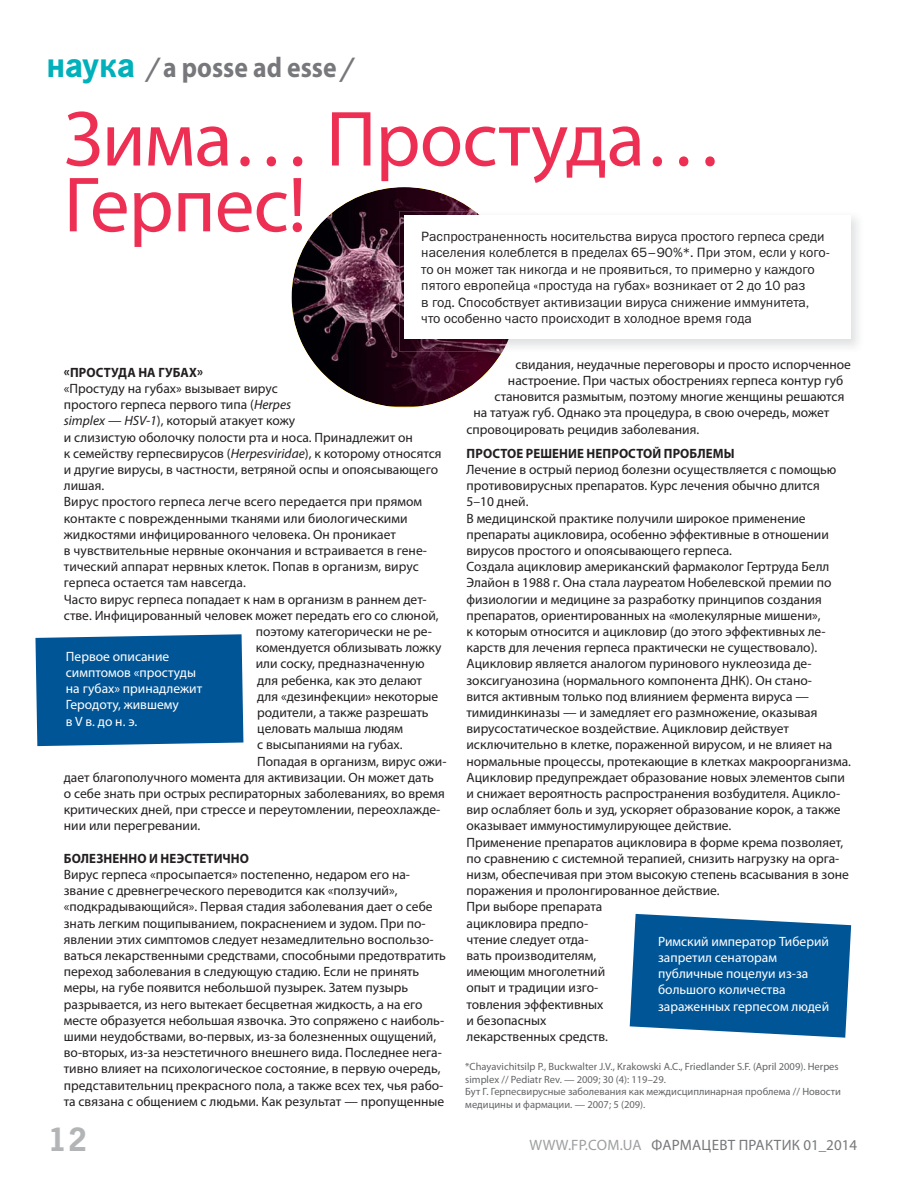
<style>
.page{position:relative;width:915px;height:1178px;background:#fff}
.page>*{position:absolute;margin:0;border:0;box-sizing:border-box;transform-origin:0 0}
.t1{font:78.9px/65.8px "Myriad Pro";letter-spacing:-.01em;color:#ed2f53}
.t2{font:700 34.5px "News Paper C";color:#b2b4b6}
.t3{font:700 28.5px "Myriad Pro";color:#77787b;scale:.9 1}
.t4{font:15px "Myriad Pro";letter-spacing:.02em;color:#77787b}
.t5{font:13.5px/16.2px "Myriad Pro";color:#231f20}
.t6{font:13.5px/16.5px "Franklin Gothic Book ITC";color:#231f20}
.t7{font:13.5px/16.2px "Myriad Pro";color:#fff}
.t8{font:700 13.5px "Myriad Pro";letter-spacing:.01em;color:#231f20;scale:.95 1}
.t9{font:10.5px/12.6px "Myriad Pro";color:#636466}
.s1{font-family:"News Paper C";font-size:36px;color:#00b0ba}
.s2{font-family:"News Paper C"}
.s3{font-style:italic}
.s4{color:#9d9fa1}
</style>
<div class="page">
<img style="left:291px;top:187px;width:211px;height:220px">
<img style="left:399px;top:211px;width:118px;height:141px">
<div style="left:404px;top:215px;width:446px;height:123px;background:#fff"></div>
<div style="left:35px;top:634px;width:208px;height:112px;background:#005597"></div>
<svg style="left:629px;top:914px;width:221px;height:123px;background:#1b67a2"></svg>
<h3 class="t3" style="left:47px;top:56px;width:341px"><span class="s1">наука</span> <span class="s2">/</span> a posse ad esse <span class="s2">/</span></h3>
<h1 class="t1" style="left:64px;top:114px;width:660px">Зима… Простуда…<br>Герпес!</h1>
<p class="t6" style="left:421px;top:229px;width:410px">Распространенность носительства вируса простого герпеса среди населения колеблется в пределах 65–90%*. При этом, если у кого&shy;то он может так никогда и не проявиться, то примерно у каждого пятого европейца «простуда на губах» возникает от 2 до 10 раз<br>в год. Способствует активизации вируса снижение иммунитета, что особенно часто происходит в холодное время года</p>
<p class="t8" style="left:64px;top:367px;width:148px">«ПРОСТУДА НА ГУБАХ»</p>
<p class="t5" style="left:64px;top:382px;width:215px">«Простуду на губах» вызывает вирус</p>
<p class="t5" style="left:64px;top:398px;width:229px">простого герпеса первого типа (<span class="s3">Herpes</span></p>
<p class="t5" style="left:64px;top:414px;width:233px"><span class="s3">simplex</span> — <span class="s3">HSV-1</span>), который атакует кожу</p>
<p class="t5" style="left:64px;top:430px;width:350px">и слизистую оболочку полости рта и носа. Принадлежит он</p>
<p class="t5" style="left:64px;top:446px;width:379px">к семейству герпесвирусов (<span class="s3">Herpesviridae</span>), к которому относятся</p>
<p class="t5" style="left:64px;top:463px;width:375px">и другие вирусы, в частности, ветряной оспы и опоясывающего</p>
<p class="t5" style="left:64px;top:479px;width:42px">лишая.</p>
<p class="t5" style="left:64px;top:495px;width:360px">Вирус простого герпеса легче всего передается при прямом</p>
<p class="t5" style="left:64px;top:511px;width:345px">контакте с поврежденными тканями или биологическими</p>
<p class="t5" style="left:64px;top:527px;width:334px">жидкостями инфицированного человека. Он проникает</p>
<p class="t5" style="left:64px;top:544px;width:364px">в чувствительные нервные окончания и встраивается в гене-</p>
<p class="t5" style="left:64px;top:560px;width:356px">тический аппарат нервных клеток. Попав в организм, вирус</p>
<p class="t5" style="left:64px;top:576px;width:183px">герпеса остается там навсегда.</p>
<p class="t5" style="left:64px;top:592px;width:364px">Часто вирус герпеса попадает к нам в организм в раннем дет-</p>
<p class="t5" style="left:64px;top:608px;width:376px">стве. Инфицированный человек может передать его со слюной,</p>
<p class="t5" style="left:256px;top:625px;width:177px">поэтому категорически не ре-</p>
<p class="t5" style="left:256px;top:641px;width:187px">комендуется облизывать ложку</p>
<p class="t5" style="left:256px;top:657px;width:170px">или соску, предназначенную</p>
<p class="t5" style="left:257px;top:673px;width:166px">для ребенка, как это делают</p>
<p class="t5" style="left:257px;top:689px;width:182px">для «дез инфекции» некоторые</p>
<p class="t5" style="left:257px;top:706px;width:173px">родители, а также разрешать</p>
<p class="t5" style="left:257px;top:722px;width:147px">целовать малыша людям</p>
<p class="t5" style="left:257px;top:738px;width:147px">с высыпаниями на губах.</p>
<p class="t5" style="left:257px;top:754px;width:191px">Попадая в организм, вирус ожи-</p>
<p class="t5" style="left:64px;top:770px;width:371px">дает благополучного момента для активизации. Он может дать</p>
<p class="t5" style="left:64px;top:787px;width:382px">о себе знать при острых респираторных заболеваниях, во время</p>
<p class="t5" style="left:64px;top:803px;width:378px">критических дней, при стрессе и переутомлении, переохлажде-</p>
<p class="t5" style="left:64px;top:819px;width:138px">нии или перегревании.</p>
<p class="t8" style="left:64px;top:853px;width:196px">БОЛЕЗНЕННО И НЕЭСТЕТИЧНО</p>
<p class="t5" style="left:64px;top:868px;width:383px">Вирус герпеса «просыпается» постепенно, недаром его на&shy;звание с древнегреческого переводится как «ползучий», «подкрадывающийся». Первая стадия заболевания дает о себе знать легким пощипыванием, покраснением и зудом. При по&shy;явлении этих симптомов следует незамедлительно воспользо&shy;ваться лекарственными средствами, способными предотвратить переход заболевания в следующую стадию. Если не принять меры, на губе появится небольшой пузырек. Затем пузырь разрывается, из него вытекает бесцветная жидкость, а на его месте образуется небольшая язвочка. Это сопряжено с наиболь&shy;шими неудобствами, во-первых, из-за болезненных ощущений, во-вторых, из-за неэстетичного внешнего вида. Последнее нега&shy;тивно влияет на психологическое состояние, в первую очередь, представительниц прекрасного пола, а также всех тех, чья рабо&shy;та связана с общением с людьми. Как результат — пропущенные</p>
<p class="t7" style="left:66px;top:649px;width:138px">Первое описание симптомов «простуды на губах» принадлежит<br>Геродоту, жившему<br>в V в. до н. э.</p>
<h2 class="t2" style="left:47px;top:1129px;width:42px">12</h2>
<p class="t5" style="left:515px;top:357px;width:337px">свидания, неудачные переговоры и просто испорченное</p>
<p class="t5" style="left:508px;top:374px;width:337px">настроение. При частых обострениях герпеса контур губ</p>
<p class="t5" style="left:494px;top:390px;width:351px">становится размытым, поэтому многие женщины решаются</p>
<p class="t5" style="left:473px;top:406px;width:357px">на татуаж губ. Однако эта процедура, в свою очередь, может</p>
<p class="t5" style="left:466px;top:422px;width:234px">спровоцировать рецидив заболевания.</p>
<p class="t8" style="left:466px;top:448px;width:283px">ПРОСТОЕ РЕШЕНИЕ НЕПРОСТОЙ ПРОБЛЕМЫ</p>
<p class="t5" style="left:466px;top:463px;width:386px">Лечение в острый период болезни осуществляется с помощью противовирусных препаратов. Курс лечения обычно длится<br>5–10 дней.<br>В медицинской практике получили широкое применение препараты ацикловира, особенно эффективные в отношении вирусов простого и опоясывающего герпеса.<br>Создала ацикловир американский фармаколог Гертруда Белл Элайон в 1988 г. Она стала лауреатом Нобелевской премии по физиологии и медицине за разработку принципов создания препаратов, ориентированных на «молекулярные мишени»,<br>к которым относится и ацикловир (до этого эффективных ле&shy;карств для лечения герпеса практически не существовало).<br>Ацикловир является аналогом пуринового нуклеозида де&shy;зоксигуанозина (нормального компонента ДНК). Он стано-<br>вится активным только под влиянием фермента вируса — тимидинкиназы — и замедляет его размножение, оказывая вирусостатическое воздействие. Ацикловир действует исключительно в клетке, пораженной вирусом, и не влияет на нормальные процессы, протекающие в клетках макроорганизма.<br>Ацикловир предупреждает образование новых элементов сыпи и снижает вероятность распространения возбудителя. Ацикло&shy;вир ослабляет боль и зуд, ускоряет образование корок, а также оказывает иммуностимулирующее действие.<br>Применение препаратов ацикловира в форме крема позволяет, по сравнению с системной терапией, снизить нагрузку на орга&shy;низм, обеспечивая при этом высокую степень всасывания в зоне поражения и пролонгированное действие.<br>При выборе препарата<br>ацикловира предпо-<br>чтение следует отда-<br>вать производителям,<br>имеющим многолетний<br>опыт и традиции изго-<br>товления эффективных<br>и безопасных<br>лекарственных средств.</p>
<p class="t7" style="left:658px;top:934px;width:172px">Римский император Тиберий запретил сенаторам публичные поцелуи из-за большого количества зараженных герпесом людей</p>
<p class="t9" style="left:465px;top:1061px;width:377px">*Chayavichitsilp P., Buckwalter J.V., Krakowski A.C., Friedlander S.F. (April 2009). Herpes simplex // Pediatr Rev. — 2009; 30 (4): 119–29.<br>Бут Г. Герпесвирусные заболевания как междисциплинарная проблема // Новости медицины и фармации. — 2007; 5 (209).</p>
<p class="t4" style="left:529px;top:1139px;width:329px"><span class="s4">WWW.FP.COM.UA</span> ФАРМАЦЕВТ ПРАКТИК 01_2014</p>
</div>
